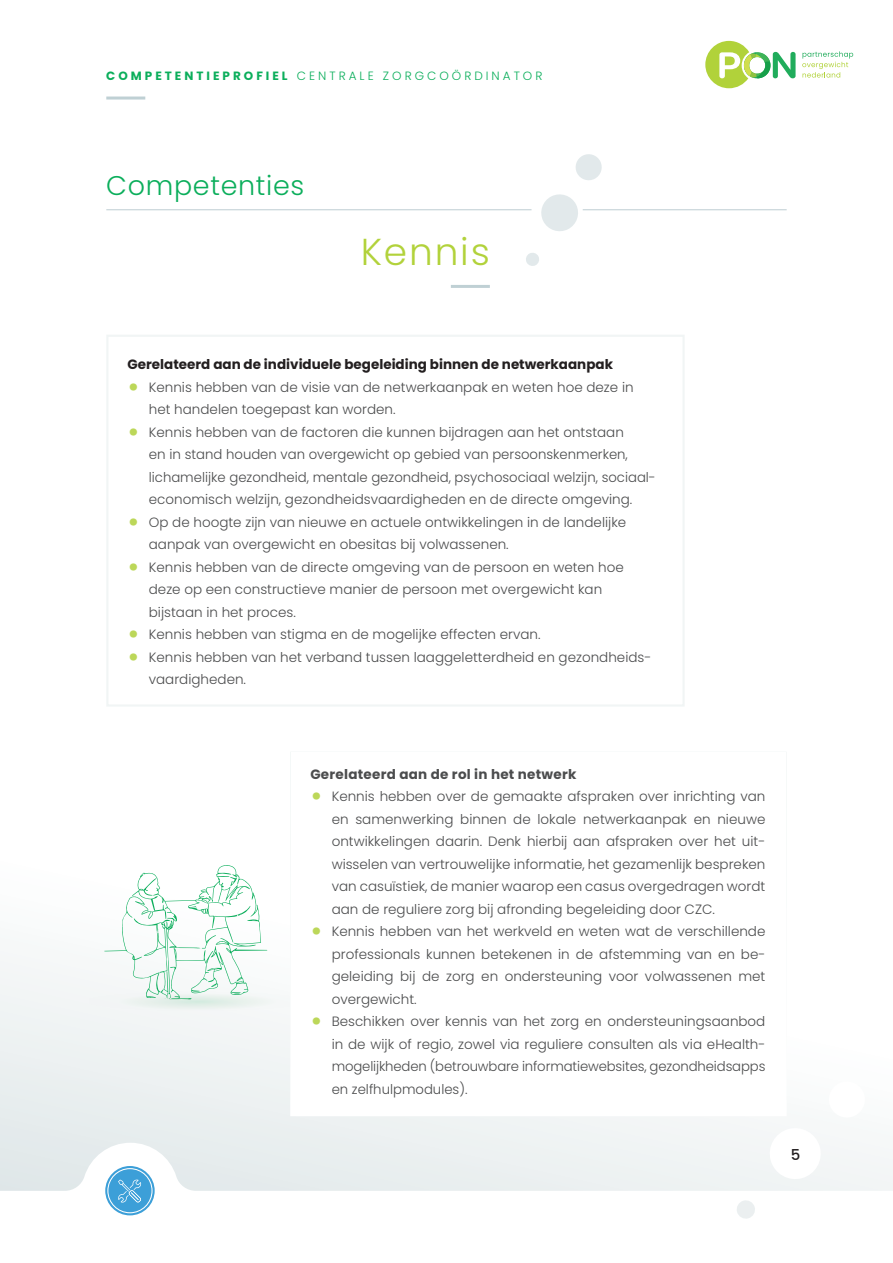
<style>
.page{position:relative;width:893px;height:1263px;background:#fff}
.page>*{position:absolute;margin:0;border:0;box-sizing:border-box;transform-origin:0 0}
.t1{font:300 37.5px "Poppins";letter-spacing:.05em;color:#b2d23b}
.t2{font:300 27px "Poppins";letter-spacing:.025em;color:#0bae5b}
.t3{font:500 15px "Poppins";color:#231f20}
.t4{font:300 13.5px/22.5px "Poppins";color:#4b4c4d}
.t5{font:700 13.5px "Poppins";color:#231f20}
.t6{font:700 13.5px "Poppins";letter-spacing:.02em;color:#4b4c4d}
.t7{font:300 12px "Poppins";letter-spacing:.25em;color:#0bae5b}
.s1{font-weight:700}
.s2{font-weight:700;font-size:24px;color:#bcd759}
</style>
<div class="page">
<svg style="left:802px;top:51px;width:51px;height:27px"></svg>
<svg style="left:705px;top:41px;width:90px;height:47px"></svg>
<svg style="left:0;top:961px;width:893px;height:230px"></svg>
<svg style="left:736px;top:1079px;width:131px;height:140px"></svg>
<div style="left:108px;top:1169px;width:43px;height:43px;background:#3c9fd8;border-radius:50%"></div>
<div style="left:105px;top:1166px;width:50px;height:49px;border:2px solid #3c9fd8;border-radius:50%"></div>
<svg style="left:118px;top:1179px;width:24px;height:24px"></svg>
<div style="left:774px;top:1132px;width:43px;height:43px;background:#fff;border-radius:50%"></div>
<div style="left:774px;top:1132px;width:43px;height:43px;border:1px solid #fff;border-radius:50%"></div>
<hr style="left:106px;top:97px;width:39px;height:3px;background:#bfd0d4">
<div style="left:290px;top:752px;width:497px;height:364px;background:#fff"></div>
<hr style="left:451px;top:285px;width:39px;height:3px;background:#bfd0d4">
<svg style="left:525px;top:154px;width:78px;height:112px"></svg>
<hr style="left:583px;top:209px;width:204px;height:1px;background:#becdd2">
<hr style="left:106px;top:209px;width:425px;height:1px;background:#becdd2">
<div style="left:106px;top:335px;width:579px;height:372px;border:2px solid #f1f5f5"></div>
<svg style="left:89px;top:865px;width:200px;height:146px"></svg>
<p class="t7" style="left:106px;top:69px;width:438px"><span class="s1">COMPETENTIEPROFIEL</span> CENTRALE ZORGCOÖRDINATOR</p>
<h2 class="t2" style="left:106px;top:170px;width:200px">Competenties</h2>
<h1 class="t1" style="left:361px;top:230px;width:131px">Kennis</h1>
<p class="t5" style="left:128px;top:356px;width:487px">Gerelateerd aan de individuele begeleiding binnen de netwerkaanpak</p>
<p class="t4" style="left:149px;top:376px;width:486px;text-indent:-21px"><span class="s2">•</span> Kennis hebben van de visie van de netwerkaanpak en weten hoe deze in het handelen toegepast kan worden.</p>
<p class="t4" style="left:149px;top:421px;width:508px;text-indent:-21px"><span class="s2">•</span> Kennis hebben van de factoren die kunnen bijdragen aan het ontstaan<br>en in stand houden van overgewicht op gebied van persoonskenmerken, lichamelijke gezondheid, mentale gezondheid, psychosociaal welzijn, sociaal&shy;economisch welzijn, gezondheidsvaardigheden en de directe omgeving.</p>
<p class="t4" style="left:149px;top:511px;width:479px;text-indent:-21px"><span class="s2">•</span> Op de hoogte zijn van nieuwe en actuele ontwikkelingen in de landelijke aanpak van overgewicht en obesitas bij volwassenen.</p>
<p class="t4" style="left:149px;top:556px;width:476px;text-indent:-21px"><span class="s2">•</span> Kennis hebben van de directe omgeving van de persoon en weten hoe deze op een constructieve manier de persoon met overgewicht kan bijstaan in het proces.</p>
<p class="t4" style="left:128px;top:623px;width:414px"><span class="s2">•</span> Kennis hebben van stigma en de mogelijke effecten ervan.</p>
<p class="t4" style="left:149px;top:646px;width:504px;text-indent:-21px"><span class="s2">•</span> Kennis hebben van het verband tussen laaggeletterdheid en gezondheids&shy;vaardigheden.</p>
<p class="t6" style="left:310px;top:766px;width:268px">Gerelateerd aan de rol in het netwerk</p>
<p class="t4" style="left:332px;top:785px;width:435px;text-align:justify;text-indent:-21px"><span class="s2">•</span> Kennis hebben over de gemaakte afspraken over inrichting van en samenwerking binnen de lokale netwerkaanpak en nieuwe ontwikkelingen daarin. Denk hierbij aan afspraken over het uit&shy;wisselen van vertrouwelijke informatie, het gezamenlijk bespreken van casuïstiek, de manier waarop een casus overgedragen wordt aan de reguliere zorg bij afronding begeleiding door CZC.</p>
<p class="t4" style="left:332px;top:920px;width:435px;text-align:justify;text-indent:-21px"><span class="s2">•</span> Kennis hebben van het werkveld en weten wat de verschillende professionals kunnen betekenen in de afstemming van en be&shy;geleiding bij de zorg en ondersteuning voor volwassenen met overgewicht.</p>
<p class="t4" style="left:332px;top:1010px;width:435px;text-align:justify;text-indent:-21px"><span class="s2">•</span> Beschikken over kennis van het zorg en ondersteuningsaanbod in de wijk of regio, zowel via reguliere consulten als via eHealth&shy;mogelijkheden (betrouwbare informatiewebsites, gezondheidsapps en zelfhulpmodules).</p>
<p class="t3" style="left:791px;top:1146px;width:11px">5</p>
</div>
